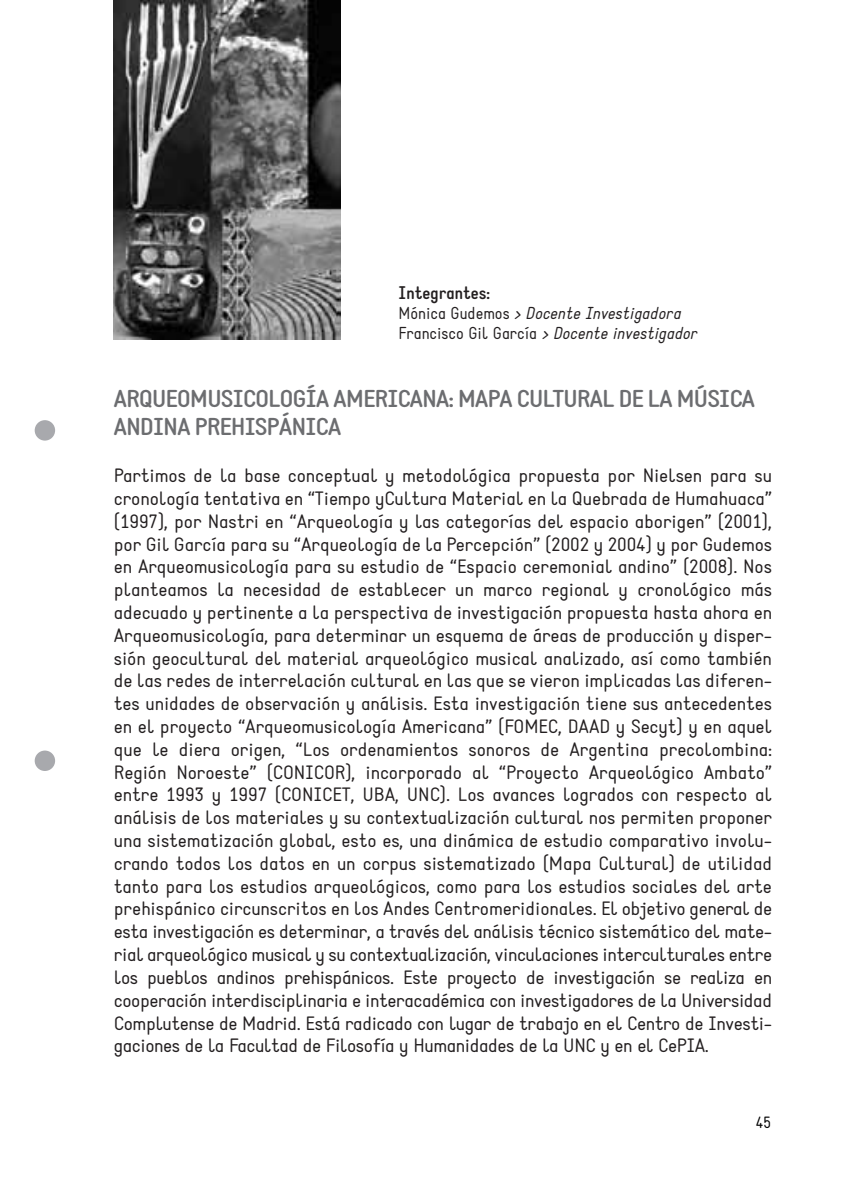
<style>
.page{position:relative;width:842px;height:1191px;background:#fff}
.page>*{position:absolute;margin:0;border:0;box-sizing:border-box;transform-origin:0 0}
.t1{font:700 24px/28.8px "Static";letter-spacing:-.03em;color:#6c6d70;scale:1.07 1}
.t2{font:19px/22.8px "Static";letter-spacing:-.02em;color:#231f20;text-align:justify;scale:1.07 1}
.t3{font:700 18px "Static";color:#231f20}
.t4{font:italic 17px/20.4px "Static";color:#231f20}
.t5{font:16px "Static";color:#000}
.s1{font-style:normal}
</style>
<div class="page">
<div style="left:35px;top:420px;width:20px;height:20px;background:#a8a9ad;border-radius:50%"></div>
<div style="left:35px;top:750px;width:20px;height:21px;background:#a8a9ad;border-radius:50%"></div>
<img style="left:114px;top:0;width:227px;height:340px">
<p class="t3" style="left:398px;top:281px;width:93px">Integrantes:</p>
<p class="t4" style="left:398px;top:303px;width:300px"><span class="s1">Mónica Gudemos</span> &gt; Docente Investigadora<br><span class="s1">Francisco Gil García</span> &gt; Docente investigador</p>
<p class="t1" style="left:114px;top:384px;width:601px">ARQUEOMUSICOLOGÍA AMERICANA: MAPA CULTURAL DE LA MÚSICA<br>ANDINA PREHISPÁNICA</p>
<p class="t2" style="left:114px;top:464px;width:617px">Partimos de la base conceptual y metodológica propuesta por Nielsen para su cronología tentativa en “Tiempo yCultura Material en la Quebrada de Humahuaca” (1997), por Nastri en “Arqueología y las categorías del espacio aborigen” (2001), por Gil García para su “Arqueología de la Percepción” (2002 y 2004) y por Gudemos en Arqueomusicología para su estudio de “Espacio ceremonial andino” (2008). Nos planteamos la necesidad de establecer un marco regional y cronológico más adecuado y pertinente a la perspectiva de investigación propuesta hasta ahora en Arqueomusicología, para determinar un esquema de áreas de producción y disper&shy;sión geocultural del material arqueológico musical analizado, así como también de las redes de interrelación cultural en las que se vieron implicadas las diferen&shy;tes unidades de observación y análisis. Esta investigación tiene sus antecedentes en el proyecto “Arqueomusicología Americana” (FOMEC, DAAD y Secyt) y en aquel que le diera origen, “Los ordenamientos sonoros de Argentina precolombina:<br>Región Noroeste” (CONICOR), incorporado al “Proyecto Arqueológico Ambato” entre 1993 y 1997 (CONICET, UBA, UNC). Los avances logrados con respecto al análisis de los materiales y su contextualización cultural nos permiten proponer una sistematización global, esto es, una dinámica de estudio comparativo involu&shy;crando todos los datos en un corpus sistematizado (Mapa Cultural) de utilidad tanto para los estudios arqueológicos, como para los estudios sociales del arte prehispánico circunscritos en los Andes Centromeridionales. El objetivo general de esta investigación es determinar, a través del análisis técnico sistemático del mate&shy;rial arqueológico musical y su contextualización, vinculaciones interculturales entre los pueblos andinos prehispánicos. Este proyecto de investigación se realiza en cooperación interdisciplinaria e interacadémica con investigadores de la Universidad Complutense de Madrid. Está radicado con lugar de trabajo en el Centro de Investi&shy;gaciones de la Facultad de Filosofía y Humanidades de la UNC y en el CePIA.</p>
<p class="t5" style="left:756px;top:1112px;width:17px">45</p>
</div>
